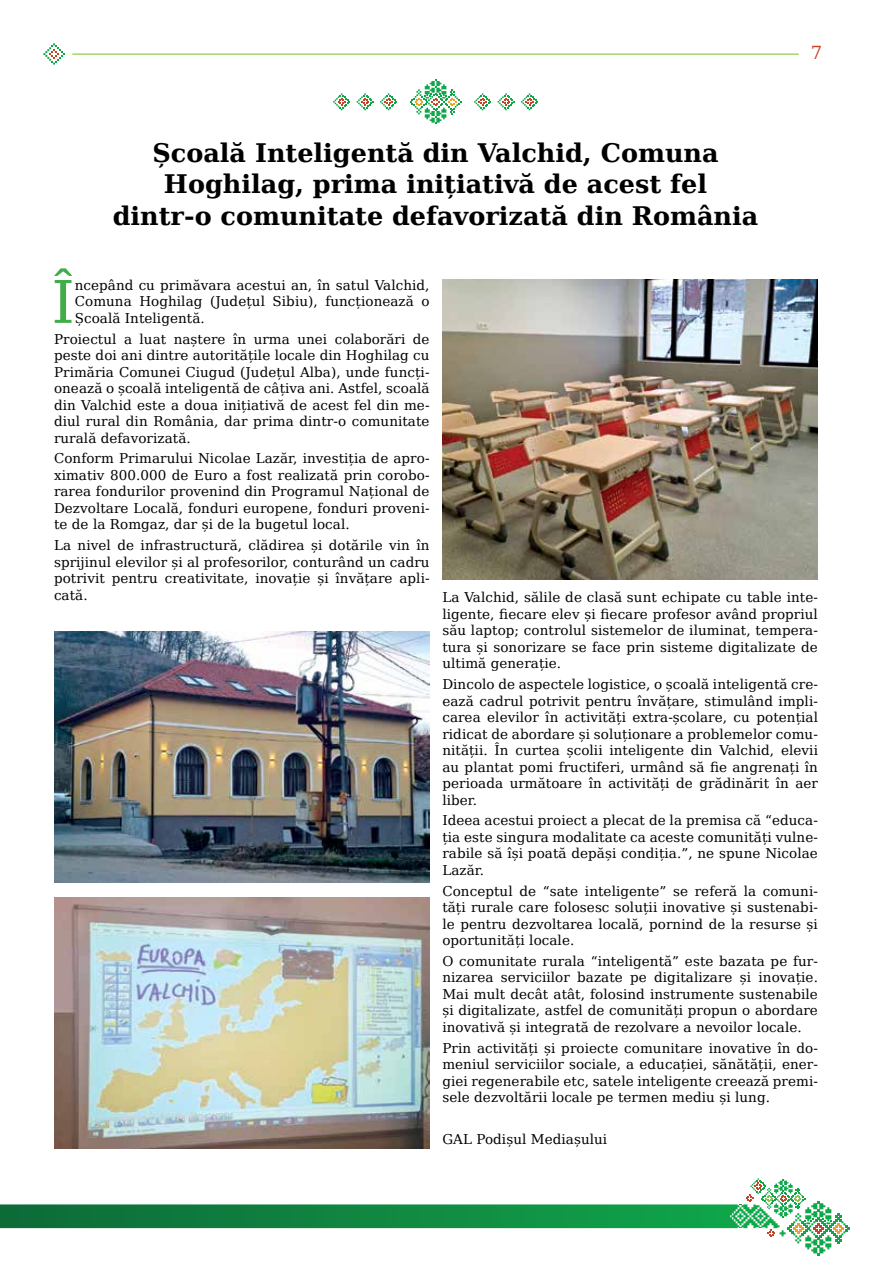
<style>
.page{position:relative;width:872px;height:1263px;background:#fff}
.page>*{position:absolute;margin:0;border:0;box-sizing:border-box;transform-origin:0 0}
.t1{font:58.8px "DejaVu Serif";color:#41ad49}
.t2{font:700 25.5px/31.5px "DejaVu Serif";color:#000;text-align:center}
.t3{font:18px "DejaVu Serif";color:#c74527}
.t4{font:13.5px/16.5px "DejaVu Serif";letter-spacing:.005em;color:#000;text-align:justify}
</style>
<div class="page">
<svg style="left:0;top:1178px;width:849px;height:77px"></svg>
<svg style="left:43px;top:43px;width:22px;height:22px"></svg>
<hr style="left:72px;top:54px;width:727px;height:1px;background:#8ac440">
<svg style="left:410px;top:79px;width:51px;height:45px"></svg>
<svg style="left:474px;top:93px;width:17px;height:17px"></svg>
<svg style="left:333px;top:93px;width:17px;height:17px"></svg>
<svg style="left:497px;top:93px;width:17px;height:17px"></svg>
<svg style="left:356px;top:93px;width:17px;height:17px"></svg>
<svg style="left:521px;top:93px;width:17px;height:17px"></svg>
<svg style="left:380px;top:93px;width:17px;height:17px"></svg>
<img style="left:442px;top:280px;width:376px;height:299px">
<img style="left:54px;top:631px;width:375px;height:252px">
<img style="left:54px;top:897px;width:375px;height:251px">
<h2 class="t2" style="left:113px;top:136px;width:647px">Școală Inteligentă din Valchid, Comuna<br>Hoghilag, prima inițiativă de acest fel dintr-o comunitate defavorizată din România</h2>
<h3 class="t3" style="left:811px;top:39px;width:13px">7</h3>
<h1 class="t1" style="left:52px;top:258px;width:25px">Î</h1>
<p class="t4" style="left:75px;top:276px;width:356px">ncepând cu primăvara acestui an, în satul Valchid, Comuna Hoghilag (Județul Sibiu), funcționează o Școală Inteligentă.</p>
<p class="t4" style="left:54px;top:330px;width:377px">Proiectul a luat naștere în urma unei colaborări de peste doi ani dintre autoritățile locale din Hoghilag cu Primăria Comunei Ciugud (Județul Alba), unde funcți&shy;onează o școală inteligentă de câțiva ani. Astfel, scoală din Valchid este a doua inițiativă de acest fel din me&shy;diul rural din România, dar prima dintr-o comunitate rurală defavorizată.</p>
<p class="t4" style="left:54px;top:450px;width:377px">Conform Primarului Nicolae Lazăr, investiția de apro&shy;ximativ 800.000 de Euro a fost realizată prin corobo&shy;rarea fondurilor provenind din Programul Național de Dezvoltare Locală, fonduri europene, fonduri proveni&shy;te de la Romgaz, dar și de la bugetul local.</p>
<p class="t4" style="left:54px;top:537px;width:377px">La nivel de infrastructură, clădirea și dotările vin în sprijinul elevilor și al profesorilor, conturând un cadru potrivit pentru creativitate, inovație și învățare apli&shy;cată.</p>
<p class="t4" style="left:442px;top:589px;width:377px">La Valchid, sălile de clasă sunt echipate cu table inte&shy;ligente, fiecare elev și fiecare profesor având propriul său laptop; controlul sistemelor de iluminat, tempera&shy;tura și sonorizare se face prin sisteme digitalizate de ultimă generație.</p>
<p class="t4" style="left:442px;top:676px;width:377px">Dincolo de aspectele logistice, o școală inteligentă cre&shy;ează cadrul potrivit pentru învățare, stimulând impli&shy;carea elevilor în activități extra-școlare, cu potențial ridicat de abordare și soluționare a problemelor comu&shy;nității. În curtea școlii inteligente din Valchid, elevii au plantat pomi fructiferi, urmând să fie angrenați în perioada următoare în activități de grădinărit în aer liber.</p>
<p class="t4" style="left:442px;top:812px;width:377px">Ideea acestui proiect a plecat de la premisa că “educa&shy;ția este singura modalitate ca aceste comunități vulne&shy;rabile să își poată depăși condiția.”, ne spune Nicolae Lazăr.</p>
<p class="t4" style="left:442px;top:882px;width:377px">Conceptul de “sate inteligente” se referă la comuni&shy;tăți rurale care folosesc soluții inovative și sustenabi&shy;le pentru dezvoltarea locală, pornind de la resurse și oportunități locale.</p>
<p class="t4" style="left:442px;top:952px;width:377px">O comunitate rurala “inteligentă” este bazata pe fur&shy;nizarea serviciilor bazate pe digitalizare și inovație.<br>Mai mult decât atât, folosind instrumente sustenabile și digitalizate, astfel de comunități propun o abordare inovativă și integrată de rezolvare a nevoilor locale.</p>
<p class="t4" style="left:442px;top:1039px;width:377px">Prin activități și proiecte comunitare inovative în do&shy;meniul serviciilor sociale, a educației, sănătății, ener&shy;giei regenerabile etc, satele inteligente creează premi&shy;sele dezvoltării locale pe termen mediu și lung.</p>
<p class="t4" style="left:442px;top:1130px;width:166px">GAL Podișul Mediașului</p>
</div>
